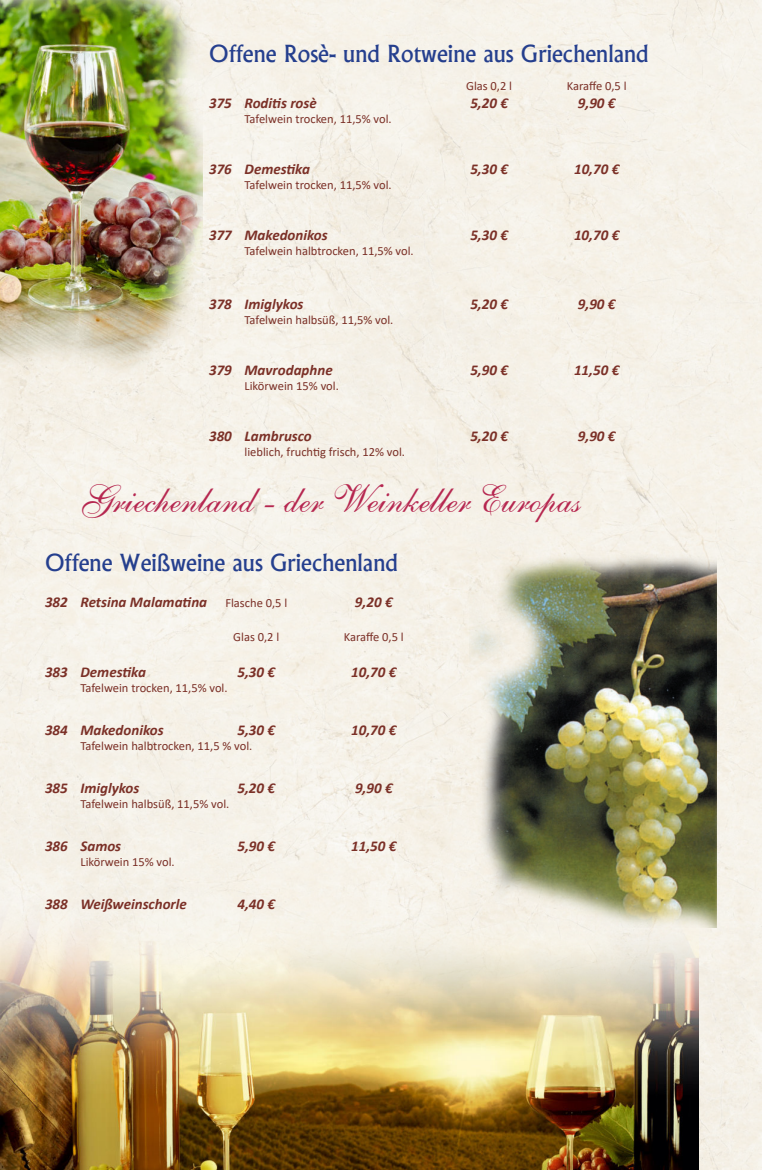
<style>
.page{position:relative;width:762px;height:1170px;background:#fff}
.page>*{position:absolute;margin:0;border:0;box-sizing:border-box;transform-origin:0 0}
.t1{font:38.75px "English 111 Vivace BT";color:#b62750}
.t2{font:22.5px "Alaska";color:#253f8e}
.t3{font:italic 700 15px "Calibri";color:#7b3027}
.t4{font:12.5px "Calibri";color:#7b3027}
.s1{font-weight:400;font-style:normal;font-size:12.5px}
</style>
<div class="page">
<div style="left:0;top:0;width:762px;height:1169px;background:#f6f1e8"></div>
<img style="left:0;top:870px;width:699px;height:299px">
<img style="left:469px;top:533px;width:248px;height:394px">
<img style="left:0;top:0;width:203px;height:391px">
<h2 class="t2" style="left:209px;top:41px;width:441px">Offene Rosè- und Rotweine aus Griechenland</h2>
<p class="t4" style="left:466px;top:77px;width:47px">Glas 0,2 l</p>
<p class="t4" style="left:567px;top:77px;width:61px">Karaffe 0,5 l</p>
<p class="t3" style="left:209px;top:92px;width:109px">375 Roditis rosè</p>
<p class="t3" style="left:470px;top:92px;width:39px">5,20 €</p>
<p class="t3" style="left:578px;top:92px;width:39px">9,90 €</p>
<p class="t4" style="left:244px;top:110px;width:149px">Tafelwein trocken, 11,5% vol.</p>
<p class="t3" style="left:209px;top:158px;width:102px">376 Demestika</p>
<p class="t3" style="left:470px;top:158px;width:39px">5,30 €</p>
<p class="t3" style="left:574px;top:158px;width:47px">10,70 €</p>
<p class="t4" style="left:244px;top:176px;width:149px">Tafelwein trocken, 11,5% vol.</p>
<p class="t3" style="left:209px;top:228px;width:120px">377 Makedonikos</p>
<p class="t3" style="left:470px;top:228px;width:39px">5,30 €</p>
<p class="t3" style="left:574px;top:228px;width:47px">10,70 €</p>
<p class="t4" style="left:244px;top:242px;width:171px">Tafelwein halbtrocken, 11,5% vol.</p>
<p class="t3" style="left:209px;top:297px;width:96px">378 Imiglykos</p>
<p class="t3" style="left:470px;top:297px;width:39px">5,20 €</p>
<p class="t3" style="left:578px;top:297px;width:39px">9,90 €</p>
<p class="t4" style="left:244px;top:311px;width:150px">Tafelwein halbsüß, 11,5% vol.</p>
<p class="t3" style="left:209px;top:363px;width:125px">379 Mavrodaphne</p>
<p class="t3" style="left:470px;top:363px;width:39px">5,90 €</p>
<p class="t3" style="left:574px;top:363px;width:47px">11,50 €</p>
<p class="t4" style="left:244px;top:377px;width:96px">Likörwein 15% vol.</p>
<p class="t3" style="left:209px;top:429px;width:104px">380 Lambrusco</p>
<p class="t3" style="left:470px;top:429px;width:39px">5,20 €</p>
<p class="t3" style="left:578px;top:429px;width:39px">9,90 €</p>
<p class="t4" style="left:244px;top:443px;width:162px">lieblich, fruchtig frisch, 12% vol.</p>
<h1 class="t1" style="left:77px;top:482px;width:505px">Griechenland - der Weinkeller Europas</h1>
<h2 class="t2" style="left:45px;top:549px;width:354px">Offene Weißweine aus Griechenland</h2>
<p class="t3" style="left:45px;top:592px;width:244px">382 Retsina Malamatina <span class="s1">Flasche 0,5 l</span></p>
<p class="t3" style="left:355px;top:595px;width:39px">9,20 €</p>
<p class="t4" style="left:233px;top:627px;width:47px">Glas 0,2 l</p>
<p class="t4" style="left:344px;top:627px;width:61px">Karaffe 0,5 l</p>
<p class="t3" style="left:45px;top:661px;width:102px">383 Demestika</p>
<p class="t3" style="left:237px;top:661px;width:39px">5,30 €</p>
<p class="t3" style="left:351px;top:661px;width:47px">10,70 €</p>
<p class="t4" style="left:80px;top:678px;width:149px">Tafelwein trocken, 11,5% vol.</p>
<p class="t3" style="left:45px;top:722px;width:120px">384 Makedonikos</p>
<p class="t3" style="left:237px;top:722px;width:39px">5,30 €</p>
<p class="t3" style="left:351px;top:722px;width:47px">10,70 €</p>
<p class="t4" style="left:80px;top:736px;width:173px">Tafelwein halbtrocken, 11,5 % vol.</p>
<p class="t3" style="left:45px;top:780px;width:96px">385 Imiglykos</p>
<p class="t3" style="left:237px;top:780px;width:39px">5,20 €</p>
<p class="t3" style="left:355px;top:780px;width:39px">9,90 €</p>
<p class="t4" style="left:80px;top:794px;width:150px">Tafelwein halbsüß, 11,5% vol.</p>
<p class="t3" style="left:45px;top:838px;width:78px">386 Samos</p>
<p class="t3" style="left:237px;top:838px;width:39px">5,90 €</p>
<p class="t3" style="left:351px;top:838px;width:47px">11,50 €</p>
<p class="t4" style="left:80px;top:852px;width:96px">Likörwein 15% vol.</p>
<p class="t3" style="left:45px;top:896px;width:143px">388 Weißweinschorle</p>
<p class="t3" style="left:237px;top:896px;width:39px">4,40 €</p>
</div>
